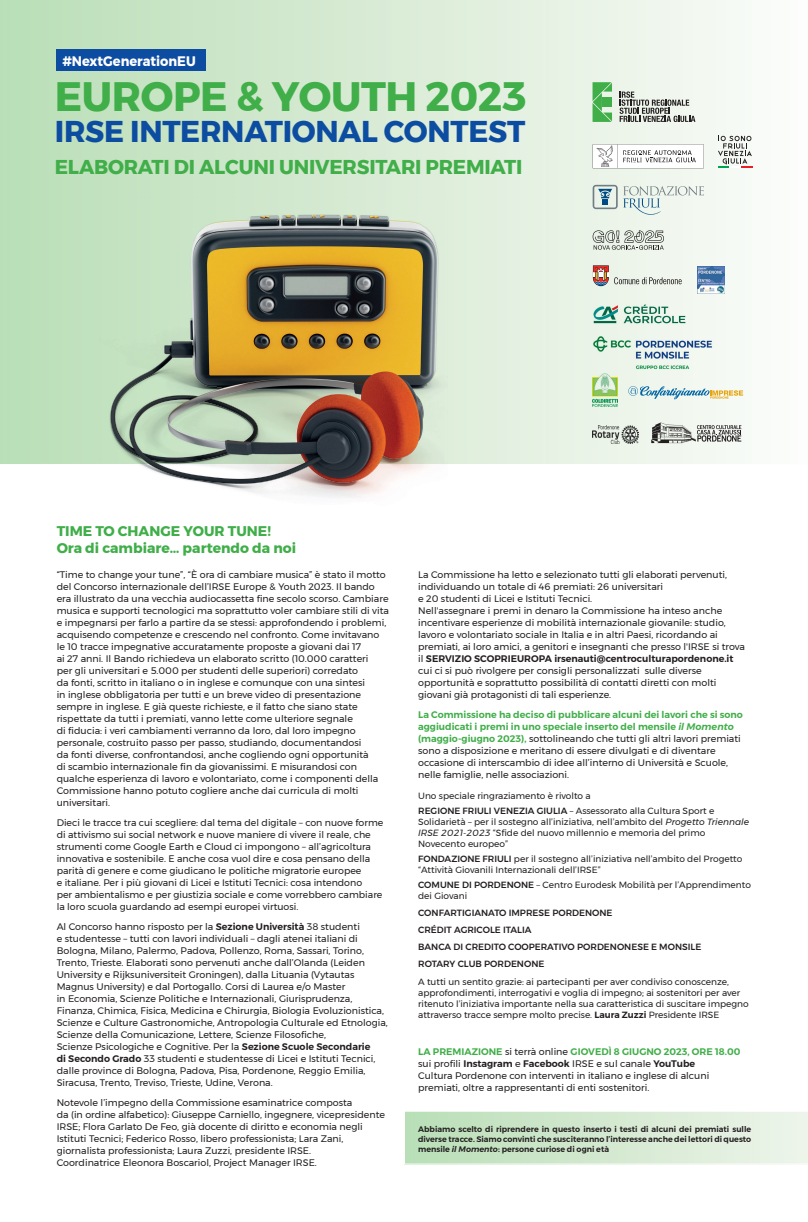
<style>
.page{position:relative;width:808px;height:1222px;background:#fff}
.page>*{position:absolute;margin:0;border:0;box-sizing:border-box;transform-origin:0 0}
.t1{font:700 41px "Montserrat";letter-spacing:-.01em;color:#40ae49}
.t2{font:700 30px "Montserrat";letter-spacing:-.01em;color:#0d4da1}
.t3{font:700 20px "Montserrat";letter-spacing:-.01em;color:#40ae49}
.t4{font:700 14px "Montserrat";color:#40ae49}
.t5{font:700 13.7px "Montserrat";color:#fff;scale:.94 1}
.t6{font:9.5px/12px "Montserrat";color:#231f20}
.t7{font:600 9.5px "Montserrat";color:#40ae49}
.t8{font:9px/11px "Montserrat";color:#231f20}
.t9{font:500 9px "Montserrat";color:#231f20}
.t10{font:600 8px/10px "Montserrat";color:#231f20;text-align:justify}
.s1{font-weight:600}
.s2{font-weight:600;color:#40ae49}
.s3{font-weight:600;font-style:italic;color:#40ae49}
.s4{font-weight:500}
.s5{font-style:italic}
.s6{font-weight:400;color:#231f20}
</style>
<div class="page">
<svg style="left:405px;top:1111px;width:403px;height:53px;background:#d4e9d1"></svg>
<svg style="left:0;top:0;width:753px;height:464px;background:#d9ebd6"></svg>
<img style="left:99px;top:198px;width:349px;height:300px">
<div style="left:57px;top:50px;width:149px;height:21px;background:#0d4da1"></div>
<svg style="left:592px;top:82px;width:20px;height:40px"></svg>
<svg style="left:620px;top:91px;width:75px;height:31px"></svg>
<svg style="left:593px;top:144px;width:111px;height:24px"></svg>
<svg style="left:628px;top:386px;width:115px;height:13px"></svg>
<img style="left:593px;top:426px;width:45px;height:17px">
<svg style="left:593px;top:185px;width:111px;height:31px"></svg>
<svg style="left:593px;top:265px;width:89px;height:21px;background:#d4cec6"></svg>
<img style="left:697px;top:266px;width:27px;height:27px">
<img style="left:589px;top:299px;width:112px;height:30px">
<img style="left:591px;top:334px;width:123px;height:37px">
<svg style="left:651px;top:422px;width:90px;height:21px"></svg>
<svg style="left:718px;top:136px;width:34px;height:32px"></svg>
<svg style="left:593px;top:230px;width:71px;height:20px"></svg>
<img style="left:593px;top:374px;width:24px;height:33px">
<p class="t5" style="left:62px;top:50px;width:143px">#NextGenerationEU</p>
<p class="t1" style="left:55px;top:63px;width:473px">EUROPE &amp; YOUTH 2023</p>
<p class="t2" style="left:55px;top:107px;width:472px">IRSE INTERNATIONAL CONTEST</p>
<p class="t3" style="left:55px;top:151px;width:469px">ELABORATI DI ALCUNI UNIVERSITARI PREMIATI</p>
<p class="t4" style="left:57px;top:519px;width:216px">TIME TO CHANGE YOUR TUNE!</p>
<p class="t4" style="left:57px;top:536px;width:241px">Ora di cambiare… partendo da noi</p>
<p class="t6" style="left:57px;top:568px;width:334px">“Time to change your tune”, “È ora di cambiare musica” è stato il motto del Concorso internazionale dell’IRSE Europe &amp; Youth 2023. Il bando era illustrato da una vecchia audiocassetta fine secolo scorso. Cambiare musica e supporti tecnologici ma soprattutto voler cambiare stili di vita e impegnarsi per farlo a partire da se stessi: approfondendo i problemi, acquisendo competenze e crescendo nel confronto. Come invitavano le 10 tracce impegnative accuratamente proposte a giovani dai 17<br>ai 27 anni. Il Bando richiedeva un elaborato scritto (10.000 caratteri<br>per gli universitari e 5.000 per studenti delle superiori) corredato<br>da fonti, scritto in italiano o in inglese e comunque con una sintesi<br>in inglese obbligatoria per tutti e un breve video di presentazione sempre in inglese. E già queste richieste, e il fatto che siano state rispettate da tutti i premiati, vanno lette come ulteriore segnale<br>di fiducia: i veri cambiamenti verranno da loro, dal loro impegno personale, costruito passo per passo, studiando, documentandosi<br>da fonti diverse, confrontandosi, anche cogliendo ogni opportunità<br>di scambio internazionale fin da giovanissimi. E misurandosi con qualche esperienza di lavoro e volontariato, come i componenti della Commissione hanno potuto cogliere anche dai curricula di molti universitari.</p>
<p class="t6" style="left:57px;top:816px;width:328px">Dieci le tracce tra cui scegliere: dal tema del digitale – con nuove forme di attivismo sui social network e nuove maniere di vivere il reale, che strumenti come Google Earth e Cloud ci impongono – all’agricoltura innovativa e sostenibile. E anche cosa vuol dire e cosa pensano della parità di genere e come giudicano le politiche migratorie europee</p>
<p class="t6" style="left:57px;top:876px;width:307px">e italiane. Per i più giovani di Licei e Istituti Tecnici: cosa intendono</p>
<p class="t6" style="left:57px;top:888px;width:327px">per ambientalismo e per giustizia sociale e come vorrebbero cambiare la loro scuola guardando ad esempi europei virtuosi.</p>
<p class="t6" style="left:57px;top:920px;width:333px">Al Concorso hanno risposto per la <span class="s1">Sezione Università</span> 38 studenti<br>e studentesse – tutti con lavori individuali – dagli atenei italiani di Bologna, Milano, Palermo, Padova, Pollenzo, Roma, Sassari, Torino, Trento, Trieste. Elaborati sono pervenuti anche dall’Olanda (Leiden University e Rijksuniversiteit Groningen), dalla Lituania (Vytautas Magnus University) e dal Portogallo. Corsi di Laurea e/o Master<br>in Economia, Scienze Politiche e Internazionali, Giurisprudenza, Finanza, Chimica, Fisica, Medicina e Chirurgia, Biologia Evoluzionistica, Scienze e Culture Gastronomiche, Antropologia Culturale ed Etnologia, Scienze della Comunicazione, Lettere, Scienze Filosofiche,<br>Scienze Psicologiche e Cognitive. Per la <span class="s1">Sezione Scuole Secondarie<br>di Secondo Grado</span> 33 studenti e studentesse di Licei e Istituti Tecnici, dalle province di Bologna, Padova, Pisa, Pordenone, Reggio Emilia, Siracusa, Trento, Treviso, Trieste, Udine, Verona.</p>
<p class="t6" style="left:57px;top:1096px;width:297px">Notevole l’impegno della Commissione esaminatrice composta</p>
<p class="t6" style="left:57px;top:1108px;width:330px">da (in ordine alfabetico): Giuseppe Carniello, ingegnere, vicepresidente IRSE; Flora Garlato De Feo, già docente di diritto e economia negli Istituti Tecnici; Federico Rosso, libero professionista; Lara Zani, giornalista professionista; Laura Zuzzi, presidente IRSE.</p>
<p class="t6" style="left:57px;top:1156px;width:262px">Coordinatrice Eleonora Boscariol, Project Manager IRSE.</p>
<p class="t6" style="left:418px;top:568px;width:310px">La Commissione ha letto e selezionato tutti gli elaborati pervenuti, individuando un totale di 46 premiati: 26 universitari</p>
<p class="t6" style="left:418px;top:592px;width:176px">e 20 studenti di Licei e Istituti Tecnici.</p>
<p class="t6" style="left:418px;top:604px;width:309px">Nell'assegnare i premi in denaro la Commissione ha inteso anche incentivare esperienze di mobilità internazionale giovanile: studio,</p>
<p class="t6" style="left:418px;top:628px;width:328px">lavoro e volontariato sociale in Italia e in altri Paesi, ricordando ai premiati, ai loro amici, a genitori e insegnanti che presso l'IRSE si trova il <span class="s1">SERVIZIO SCOPRIEUROPA irsenauti@centroculturapordenone.it</span></p>
<p class="t6" style="left:418px;top:664px;width:300px">cui ci si può rivolgere per consigli personalizzati sulle diverse opportunità e soprattutto possibilità di contatti diretti con molti giovani già protagonisti di tali esperienze.</p>
<p class="t6" style="left:418px;top:708px;width:326px"><span class="s2">La Commissione ha deciso di pubblicare alcuni dei lavori che si sono aggiudicati i premi in uno speciale inserto del mensile</span> <span class="s3">il Momento </span><span class="s2">(maggio-giugno 2023),</span> sottolineando che tutti gli altri lavori premiati sono a disposizione e meritano di essere divulgati e di diventare occasione di interscambio di idee all’interno di Università e Scuole, nelle famiglie, nelle associazioni.</p>
<p class="t8" style="left:418px;top:790px;width:174px">Uno speciale ringraziamento è rivolto a</p>
<p class="t8" style="left:418px;top:805px;width:332px"><span class="s4">REGIONE FRIULI VENEZIA GIULIA</span> – Assessorato alla Cultura Sport e Solidarietà – per il sostegno all’iniziativa, nell’ambito del <span class="s5">Progetto Triennale IRSE 2021-2023</span> “Sfide del nuovo millennio e memoria del primo Novecento europeo”</p>
<p class="t8" style="left:418px;top:853px;width:326px"><span class="s4">FONDAZIONE FRIULI</span> per il sostegno all’iniziativa nell’ambito del Progetto “Attività Giovanili Internazionali dell’IRSE”</p>
<p class="t8" style="left:418px;top:879px;width:334px"><span class="s4">COMUNE DI PORDENONE</span> – Centro Eurodesk Mobilità per l’Apprendimento dei Giovani</p>
<p class="t9" style="left:418px;top:905px;width:196px">CONFARTIGIANATO IMPRESE PORDENONE</p>
<p class="t9" style="left:418px;top:922px;width:115px">CRÉDIT AGRICOLE ITALIA</p>
<p class="t9" style="left:418px;top:939px;width:285px">BANCA DI CREDITO COOPERATIVO PORDENONESE E MONSILE</p>
<p class="t9" style="left:418px;top:956px;width:128px">ROTARY CLUB PORDENONE</p>
<p class="t8" style="left:418px;top:976px;width:332px">A tutti un sentito grazie: ai partecipanti per aver condiviso conoscenze, approfondimenti, interrogativi e voglia di impegno; ai sostenitori per aver ritenuto l’iniziativa importante nella sua caratteristica di suscitare impegno attraverso tracce sempre molto precise. <span class="s1">Laura Zuzzi</span> Presidente IRSE</p>
<p class="t7" style="left:418px;top:1043px;width:324px">LA PREMIAZIONE <span class="s6">si terrà online</span> GIOVEDÌ 8 GIUGNO 2023, ORE 18.00</p>
<p class="t6" style="left:418px;top:1057px;width:278px">sui profili <span class="s1">Instagram</span> e <span class="s1">Facebook</span> IRSE e sul canale <span class="s1">YouTube</span></p>
<p class="t6" style="left:418px;top:1069px;width:293px">Cultura Pordenone con interventi in italiano e inglese di alcuni premiati, oltre a rappresentanti di enti sostenitori.</p>
<p class="t10" style="left:418px;top:1124px;width:335px">Abbiamo scelto di riprendere in questo inserto i testi di alcuni dei premiati sulle diverse tracce. Siamo convinti che susciteranno l’interesse anche dei lettori di questo mensile <span class="s5">il Momento</span>: persone curiose di ogni età</p>
</div>
